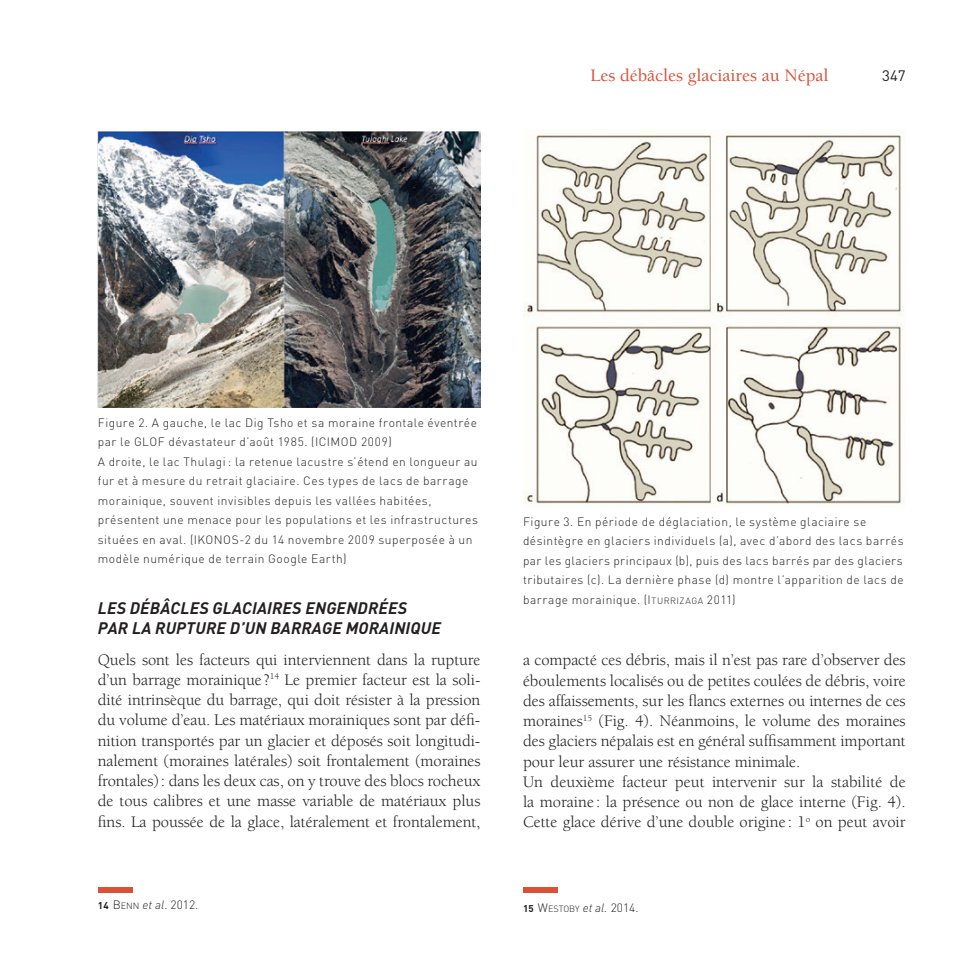
<style>
.page{position:relative;width:978px;height:978px;background:#fff}
.page>*{position:absolute;margin:0;border:0;box-sizing:border-box;transform-origin:0 0}
.t1{font:500 18px "Berkeley";color:#da5138}
.t2{font:16.5px/20.2px "Berkeley";letter-spacing:-.005em;color:#231f20;text-align:justify}
.t3{font:italic 700 16.5px/20.2px "DIN";letter-spacing:.01em;color:#231f20}
.t4{font:15px "DIN";color:#231f20}
.t5{font:300 12px/19.5px "DIN";letter-spacing:.04em;color:#231f20}
.t6{font:300 9px "DIN";color:#231f20}
.s1{font-style:inherit}
.s2{font-size:9px}
.s3{font-weight:700;font-size:9.75px}
.s4{font-style:italic}
.s5{font-size:12px}
.s6{font-style:italic;font-size:12px}
</style>
<div class="page">
<div style="left:98px;top:888px;width:35px;height:5px;background:#da5138"></div>
<div style="left:523px;top:888px;width:35px;height:5px;background:#da5138"></div>
<img style="left:98px;top:132px;width:382px;height:276px">
<img style="left:523px;top:132px;width:381px;height:372px">
<p class="t1" style="left:590px;top:66px;width:239px">Les débâcles glaciaires au Népal</p>
<p class="t4" style="left:882px;top:67px;width:25px">347</p>
<p class="t5" style="left:98px;top:413px;width:382px">Figure 2. A gauche, le lac Dig Tsho et sa moraine frontale éventrée par le GLOF dévastateur d’août 1985. (ICIMOD 2009)<br>A droite, le lac Thulagi : la retenue lacustre s’étend en longueur au fur et à mesure du retrait glaciaire. Ces types de lacs de barrage morainique, souvent invisibles depuis les vallées habitées, présentent une menace pour les populations et les infrastructures situées en aval. (IKONOS-2 du 14 novembre 2009 superposée à un modèle numérique de terrain Google Earth)</p>
<p class="t5" style="left:523px;top:512px;width:382px">Figure 3. En période de déglaciation, le système glaciaire se désintègre en glaciers individuels (a), avec d’abord des lacs barrés par les glaciers principaux (b), puis des lacs barrés par des glaciers tributaires (c). La dernière phase (d) montre l’apparition de lacs de barrage morainique. (<span class="s1">I</span><span class="s2">TURRIZAGA</span> 2011)</p>
<p class="t3" style="left:98px;top:597px;width:345px">LES DÉBÂCLES GLACIAIRES ENGENDRÉES<br>PAR LA RUPTURE D’UN BARRAGE MORAINIQUE</p>
<p class="t2" style="left:98px;top:650px;width:384px">Quels sont les facteurs qui interviennent dans la rupture d’un barrage morainique ?<sup>14</sup> Le premier facteur est la soli&shy;dité intrinsèque du barrage, qui doit résister à la pression du volume d’eau. Les matériaux morainiques sont par défi&shy;nition transportés par un glacier et déposés soit longitudi&shy;nalement (moraines latérales) soit frontalement (moraines frontales): dans les deux cas, on y trouve des blocs rocheux de tous calibres et une masse variable de matériaux plus fins. La poussée de la glace, latéralement et frontalement,</p>
<p class="t2" style="left:523px;top:650px;width:384px;text-align:left">a compacté ces débris, mais il n’est pas rare d’observer des éboulements localisés ou de petites coulées de débris, voire des affaissements, sur les flancs externes ou internes de ces moraines<sup>15</sup> (Fig. 4). Néanmoins, le volume des moraines des glaciers népalais est en général suffisamment important pour leur assurer une résistance minimale.<br>Un deuxième facteur peut intervenir sur la stabilité de la moraine : la présence ou non de glace interne (Fig. 4).<br>Cette glace dérive d’une double origine : 1<sup>o</sup> on peut avoir</p>
<p class="t5" style="left:98px;top:894px;width:102px"><span class="s3">14</span> <span class="s1">B</span><span class="s2">ENN</span> <span class="s4">et al</span>. 2012.</p>
<p class="t6" style="left:523px;top:903px;width:117px"><span class="s3">15</span> <span class="s5">W</span>ESTOBY <span class="s6">et al.</span> <span class="s5">2014.</span></p>
</div>
